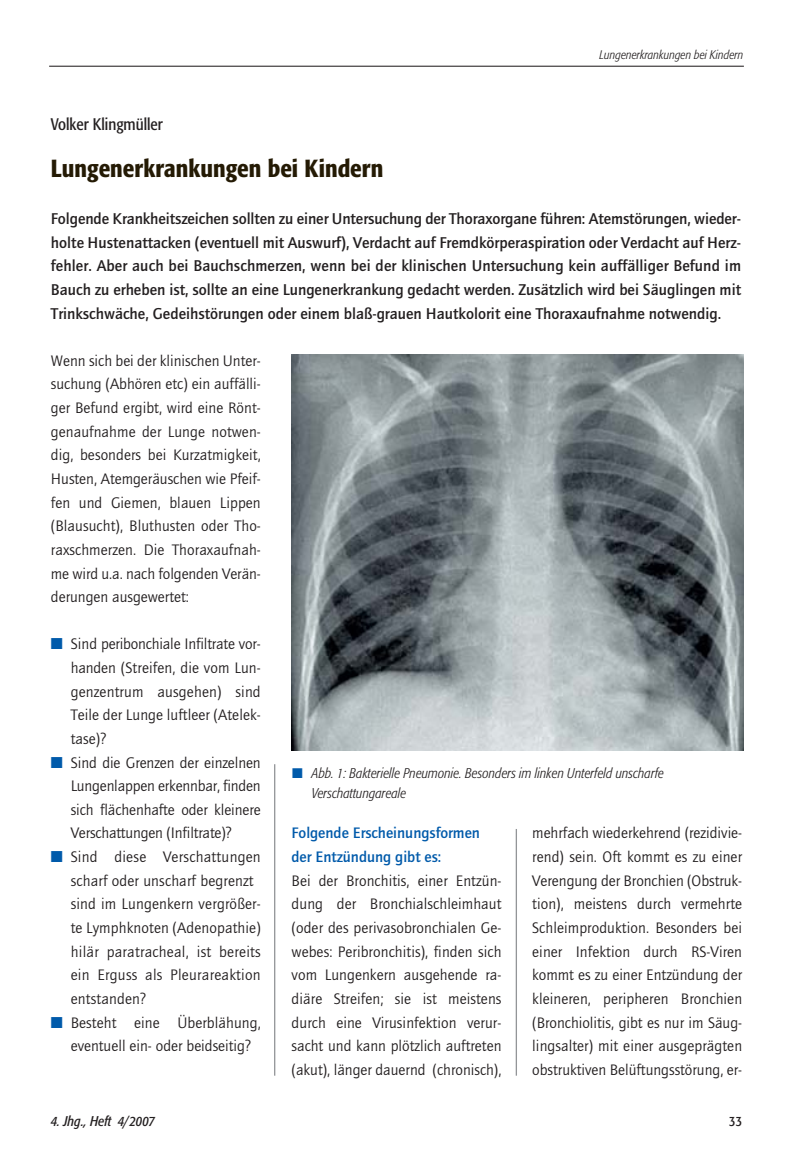
<style>
.page{position:relative;width:794px;height:1171px;background:#fff}
.page>*{position:absolute;margin:0;border:0;box-sizing:border-box;transform-origin:0 0}
.t1{font:500 condensed 24.5px "Formata";color:#241a04}
.t2{font:condensed 16.62px "Formata";color:#231f20}
.t3{font:700 16.1px/23.6px "Quay";color:#231f20;text-align:justify}
.t4{font:15.75px/23.6px "Quay";letter-spacing:.005em;color:#231f20;text-align:justify}
.t5{font:700 15.75px/23.6px "Quay";color:#005aaa}
.t6{font:italic 300 condensed 14px/19.2px "Formata";color:#231f20}
.t7{font:italic condensed 14px "Formata";color:#231f20}
.t8{font:condensed 14px "Formata";color:#231f20}
.t9{font:italic 300 condensed 12.25px "Formata";color:#231f20}
.s1{color:#005aaa}
</style>
<div class="page">
<hr style="left:49px;top:66px;width:695px;height:1px;background:#231f20">
<img style="left:291px;top:354px;width:453px;height:397px">
<hr style="left:274px;top:764px;width:1px;height:311px;background:#939598">
<hr style="left:516px;top:829px;width:1px;height:246px;background:#939598">
<p class="t9" style="left:599px;top:50px;width:145px">Lungenerkrankungen bei Kindern</p>
<p class="t2" style="left:51px;top:117px;width:114px">Volker Klingmüller</p>
<h1 class="t1" style="left:51px;top:158px;width:334px">Lungenerkrankungen bei Kindern</h1>
<p class="t3" style="left:51px;top:208px;width:691px">Folgende Krankheitszeichen sollten zu einer Untersuchung der Thoraxorgane führen: Atemstörungen, wieder&shy;holte Hustenattacken (eventuell mit Auswurf), Verdacht auf Fremdkörperaspiration oder Verdacht auf Herz&shy;fehler. Aber auch bei Bauchschmerzen, wenn bei der klinischen Untersuchung kein auffälliger Befund im Bauch zu erheben ist, sollte an eine Lungenerkrankung gedacht werden. Zusätzlich wird bei Säuglingen mit Trinkschwäche, Gedeihstörungen oder einem blaß-grauen Hautkolorit eine Thoraxaufnahme notwendig.</p>
<p class="t4" style="left:51px;top:350px;width:211px">Wenn sich bei der klinischen Unter&shy;suchung (Abhören etc) ein auffälli&shy;ger Befund ergibt, wird eine Rönt&shy;genaufnahme der Lunge notwen&shy;dig, besonders bei Kurzatmigkeit, Husten, Atemgeräuschen wie Pfeif&shy;fen und Giemen, blauen Lippen (Blausucht), Bluthusten oder Tho&shy;raxschmerzen. Die Thoraxaufnah&shy;me wird u.a. nach folgenden Verän&shy;derungen ausgewertet:</p>
<p class="t4" style="left:71px;top:633px;width:191px;text-indent:-20px"><span class="s1">■</span> Sind peribonchiale Infiltrate vor&shy;handen (Streifen, die vom Lun&shy;genzentrum ausgehen) sind Teile der Lunge luftleer (Atelek&shy;tase)?</p>
<p class="t4" style="left:71px;top:752px;width:191px;text-indent:-20px"><span class="s1">■</span> Sind die Grenzen der einzelnen Lungenlappen erkennbar, finden sich flächenhafte oder kleinere Verschattungen (Infiltrate)?</p>
<p class="t4" style="left:71px;top:846px;width:191px;text-align:left;text-indent:-20px"><span class="s1">■</span> Sind diese Verschattungen scharf oder unscharf begrenzt sind im Lungenkern vergrößer&shy;te Lymphknoten (Adenopathie) hilär paratracheal, ist bereits ein Erguss als Pleurareaktion entstanden?</p>
<p class="t4" style="left:71px;top:1011px;width:191px;text-indent:-20px"><span class="s1">■</span> Besteht eine Überblähung, eventuell ein- oder beidseitig?</p>
<p class="t6" style="left:312px;top:765px;width:353px;text-indent:-20px"><span class="s1">■</span> Abb. 1: Bakterielle Pneumonie. Besonders im linken Unterfeld unscharfe<br>Verschattungareale</p>
<p class="t5" style="left:291px;top:822px;width:190px">Folgende Erscheinungsformen der Entzündung gibt es:</p>
<p class="t4" style="left:291px;top:870px;width:211px">Bei der Bronchitis, einer Entzün&shy;dung der Bronchialschleimhaut (oder des perivasobronchialen Ge&shy;webes: Peribronchitis), finden sich vom Lungenkern ausgehende ra&shy;diäre Streifen; sie ist meistens durch eine Virusinfektion verur&shy;sacht und kann plötzlich auftreten (akut), länger dauernd (chronisch),</p>
<p class="t4" style="left:532px;top:822px;width:211px">mehrfach wiederkehrend (rezidivie&shy;rend) sein. Oft kommt es zu einer Verengung der Bronchien (Obstruk&shy;tion), meistens durch vermehrte Schleimproduktion. Besonders bei einer Infektion durch RS-Viren kommt es zu einer Entzündung der kleineren, peripheren Bronchien (Bronchiolitis, gibt es nur im Säug&shy;lingsalter) mit einer ausgeprägten obstruktiven Belüftungsstörung, er-</p>
<p class="t7" style="left:51px;top:1115px;width:105px">4. Jhg., Heft 4/2007</p>
<p class="t8" style="left:729px;top:1115px;width:14px">33</p>
</div>
